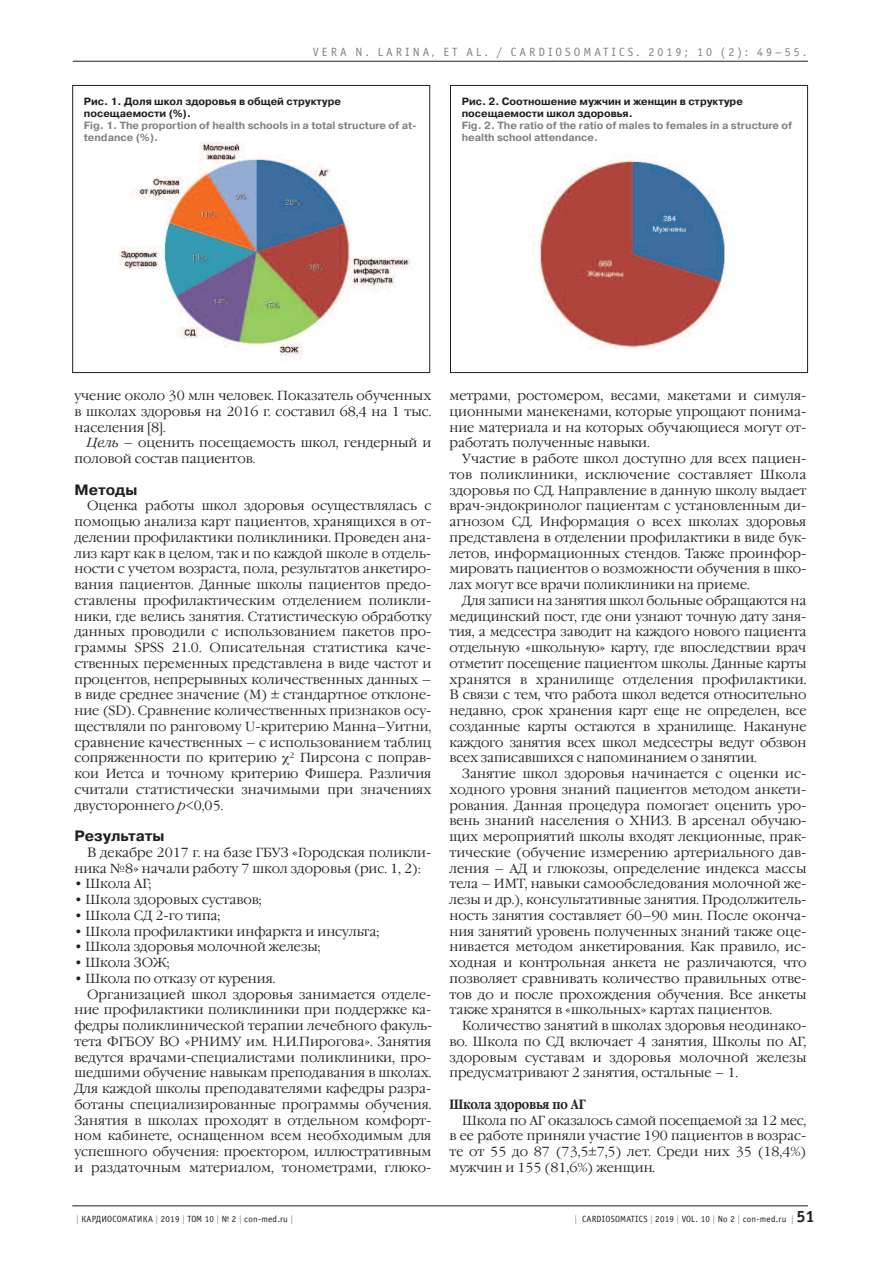
<style>
.page{position:relative;width:893px;height:1263px;background:#fff}
.page>*{position:absolute;margin:0;border:0;box-sizing:border-box;transform-origin:0 0}
.t1{font:700 15px "Pragmatica C";color:#231f20}
.t2{font:700 13.5px "Garamond Narrow C";letter-spacing:-.01em;color:#231f20}
.t3{font:300 13.2px/15.8px "Garamond C";color:#231f20;text-align:justify}
.t4{font:12px "Officina Sans C";letter-spacing:.25em;color:#808285}
.t5{font:700 10.5px/12px "Pragmatica C";color:#808285}
.t6{font:700 10.5px/12px "Pragmatica C";color:#231f20}
.t7{font:9px "Officina Sans C";letter-spacing:.025em;color:#231f20}
.s1{font-style:italic}
.s2{color:#939598}
.s3{font-weight:700;font-size:16.5px}
</style>
<div class="page">
<hr style="left:72px;top:1205px;width:736px;height:1px;background:#231f20">
<hr style="left:73px;top:61px;width:735px;height:1px;background:#231f20">
<img style="left:118px;top:142px;width:293px;height:219px">
<div style="left:72px;top:85px;width:358px;height:288px;border:1px solid #231f20"></div>
<img style="left:532px;top:154px;width:194px;height:196px">
<div style="left:450px;top:85px;width:358px;height:288px;border:1px solid #231f20"></div>
<p class="t4" style="left:313px;top:45px;width:495px">VERA N. LARINA, ET AL. / CARDIOSOMATICS. 2019; 10 (2): 49–55.</p>
<p class="t6" style="left:84px;top:95px;width:259px">Рис. 1. Доля школ здоровья в общей структуре посещаемости (%).</p>
<p class="t5" style="left:84px;top:119px;width:334px">Fig. 1. The proportion of health schools in a total structure of at&shy;tendance (%).</p>
<p class="t6" style="left:462px;top:95px;width:283px">Рис. 2. Соотношение мужчин и женщин в структуре посещаемости школ здоровья.</p>
<p class="t5" style="left:462px;top:119px;width:332px">Fig. 2. The ratio of the ratio of males to females in a structure of health school attendance.</p>
<p class="t3" style="left:74px;top:388px;width:358px">учение около 30 млн человек. Показатель обученных в школах здоровья на 2016 г. составил 68,4 на 1 тыс. населения [8].</p>
<p class="t3" style="left:74px;top:435px;width:358px;text-indent:13px"><span class="s1">Цель</span> – оценить посещаемость школ, гендерный и половой состав пациентов.</p>
<p class="t1" style="left:74px;top:481px;width:64px">Методы</p>
<p class="t3" style="left:74px;top:498px;width:358px;text-indent:13px">Оценка работы школ здоровья осуществлялась с помощью анализа карт пациентов, хранящихся в от&shy;делении профилактики поликлиники. Проведен ана&shy;лиз карт как в целом, так и по каждой школе в отдель&shy;ности с учетом возраста, пола, результатов анкетиро&shy;вания пациентов. Данные школы пациентов предо&shy;ставлены профилактическим отделением поликли&shy;ники, где велись занятия. Статистическую обработку данных проводили с использованием пакетов про&shy;граммы SPSS 21.0. Описательная статистика каче&shy;ственных переменных представлена в виде частот и процентов, непрерывных количественных данных – в виде среднее значение (М) ± стандартное отклоне&shy;ние (SD). Сравнение количественных признаков осу&shy;ществляли по ранговому U-критерию Манна–Уитни, сравнение качественных – с использованием таблиц сопряженности по критерию <sup>2</sup> Пирсона с поправ&shy;кои Иетса и точному критерию Фишера. Различия считали статистически значимыми при значениях двустороннего <span class="s1">p</span>&lt;0,05.</p>
<p class="t1" style="left:74px;top:827px;width:92px">Результаты</p>
<p class="t3" style="left:74px;top:844px;width:358px;text-indent:13px">В декабре 2017 г. на базе ГБУЗ «Городская поликли&shy;ника №8» начали работу 7 школ здоровья (рис. 1, 2):</p>
<p class="t3" style="left:74px;top:876px;width:78px">• Школа АГ;</p>
<p class="t3" style="left:74px;top:892px;width:189px">• Школа здоровых суставов;</p>
<p class="t3" style="left:74px;top:907px;width:148px">• Школа СД 2-го типа;</p>
<p class="t3" style="left:74px;top:923px;width:306px">• Школа профилактики инфаркта и инсульта;</p>
<p class="t3" style="left:74px;top:939px;width:248px">• Школа здоровья молочной железы;</p>
<p class="t3" style="left:74px;top:955px;width:97px">• Школа ЗОЖ;</p>
<p class="t3" style="left:74px;top:970px;width:202px">• Школа по отказу от курения.</p>
<p class="t3" style="left:87px;top:986px;width:346px">Организацией школ здоровья занимается отделе-</p>
<p class="t3" style="left:74px;top:1002px;width:358px">ние профилактики поликлиники при поддержке ка-</p>
<p class="t3" style="left:74px;top:1018px;width:360px">федры поликлинической терапии лечебного факуль-</p>
<p class="t3" style="left:74px;top:1033px;width:358px">тета ФГБОУ ВО «РНИМУ им. Н.И.Пирогова». Занятия</p>
<p class="t3" style="left:74px;top:1049px;width:358px">ведутся врачами-специалистами поликлиники, про-</p>
<p class="t3" style="left:74px;top:1065px;width:358px">шедшими обучение навыкам преподавания в школах.</p>
<p class="t3" style="left:74px;top:1081px;width:358px">Для каждой школы преподавателями кафедры разра-</p>
<p class="t3" style="left:74px;top:1096px;width:358px">ботаны специализированные программы обучения.</p>
<p class="t3" style="left:74px;top:1112px;width:358px">Занятия в школах проходят в отдельном комфорт-</p>
<p class="t3" style="left:74px;top:1128px;width:358px">ном кабинете, оснащенном всем необходимым для</p>
<p class="t3" style="left:74px;top:1144px;width:358px">успешного обучения: проектором, иллюстративным</p>
<p class="t3" style="left:74px;top:1159px;width:358px">и раздаточным материалом, тонометрами, глюко-</p>
<p class="t3" style="left:449px;top:388px;width:358px">метрами, ростомером, весами, макетами и симуля&shy;ционными манекенами, которые упрощают понима&shy;ние материала и на которых обучающиеся могут от&shy;работать полученные навыки.</p>
<p class="t3" style="left:449px;top:451px;width:358px;text-indent:13px">Участие в работе школ доступно для всех пациен&shy;тов поликлиники, исключение составляет Школа здоровья по СД. Направление в данную школу выдает врач-эндокринолог пациентам с установленным ди&shy;агнозом СД. Информация о всех школах здоровья представлена в отделении профилактики в виде бук&shy;летов, информационных стендов. Также проинфор&shy;мировать пациентов о возможности обучения в шко&shy;лах могут все врачи поликлиники на приеме.</p>
<p class="t3" style="left:449px;top:592px;width:358px;text-indent:13px">Для записи на занятия школ больные обращаются на медицинский пост, где они узнают точную дату заня&shy;тия, а медсестра заводит на каждого нового пациента отдельную «школьную» карту, где впоследствии врач отметит посещение пациентом школы. Данные карты хранятся в хранилище отделения профилактики.<br>В связи с тем, что работа школ ведется относительно недавно, срок хранения карт еще не определен, все созданные карты остаются в хранилище. Накануне каждого занятия всех школ медсестры ведут обзвон всех записавшихся с напоминанием о занятии.</p>
<p class="t3" style="left:449px;top:766px;width:358px;text-indent:13px">Занятие школ здоровья начинается с оценки ис&shy;ходного уровня знаний пациентов методом анкети&shy;рования. Данная процедура помогает оценить уро&shy;вень знаний населения о ХНИЗ. В арсенал обучаю&shy;щих мероприятий школы входят лекционные, прак&shy;тические (обучение измерению артериального дав&shy;ления – АД и глюкозы, определение индекса массы тела – ИМТ, навыки самообследования молочной же&shy;лезы и др.), консультативные занятия. Продолжитель&shy;ность занятия составляет 60–90 мин. После оконча&shy;ния занятий уровень полученных знаний также оце&shy;нивается методом анкетирования. Как правило, ис&shy;ходная и контрольная анкета не различаются, что позволяет сравнивать количество правильных отве&shy;тов до и после прохождения обучения. Все анкеты также хранятся в «школьных» картах пациентов.</p>
<p class="t3" style="left:449px;top:1018px;width:358px;text-indent:13px">Количество занятий в школах здоровья неодинако&shy;во. Школа по СД включает 4 занятия, Школы по АГ, здоровым суставам и здоровья молочной железы предусматривают 2 занятия, остальные – 1.</p>
<p class="t2" style="left:449px;top:1096px;width:138px">Школа здоровья по АГ</p>
<p class="t3" style="left:449px;top:1112px;width:358px;text-indent:13px">Школа по АГ оказалось самой посещаемой за 12 мес, в ее работе приняли участие 190 пациентов в возрас&shy;те от 55 до 87 (73,5±7,5) лет. Среди них 35 (18,4%) мужчин и 155 (81,6%) женщин.</p>
<p class="t7" style="left:76px;top:1213px;width:219px"><span class="s2">|</span> КАРДИОСОМАТИКА <span class="s2">|</span> 2019 <span class="s2">|</span> ТОМ 10 <span class="s2">|</span> № 2 <span class="s2">|</span> con-med.ru <span class="s2">|</span></p>
<p class="t7" style="left:574px;top:1213px;width:242px"><span class="s2">|</span> CARDIOSOMATICS <span class="s2">|</span> 2019 <span class="s2">|</span> VOL. 10 <span class="s2">|</span> No 2 <span class="s2">|</span> con-med.ru <span class="s2">|</span> <span class="s3">51</span></p>
</div>
